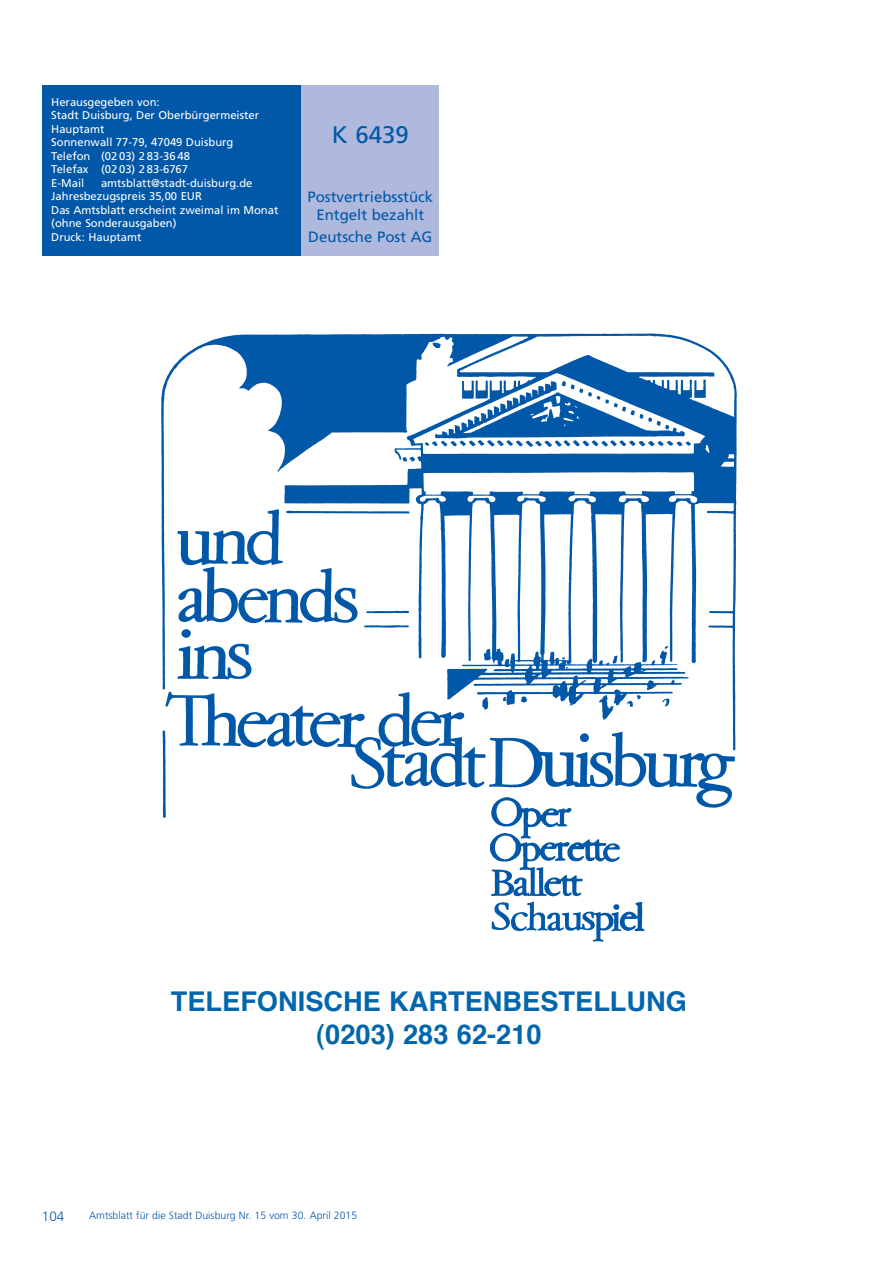
<style>
.page{position:relative;width:893px;height:1263px;background:#fff}
.page>*{position:absolute;margin:0;border:0;box-sizing:border-box;transform-origin:0 0}
.t1{font:27.15px/32.7px "Helvetica Bold+XCOWXH";color:#0166ab;text-align:center}
.t2{font:24px "Frutiger";color:#0157a8}
.t3{font:15px/18px "Frutiger";color:#0157a8;text-align:center}
.t4{font:300 13.5px "Frutiger";color:#0157a8}
.t5{font:11.25px/13.5px "Frutiger";color:#fff}
.t6{font:300 10.5px "Frutiger";color:#0157a8}
</style>
<div class="page">
<div style="left:43px;top:85px;width:259px;height:170px;background:#0157a8"></div>
<div style="left:302px;top:85px;width:137px;height:170px;background:#aeb9dd"></div>
<img style="left:161px;top:333px;width:576px;height:609px">
<p class="t5" style="left:51px;top:96px;width:209px">Herausgegeben von:<br>Stadt Duisburg, Der Oberbürgermeister<br>Hauptamt<br>Sonnenwall 77-79, 47049 Duisburg<br>Telefon (02 03) 2 83-36 48<br>Telefax (02 03) 2 83-6767<br>E-Mail</p>
<p class="t5" style="left:51px;top:177px;width:229px;text-indent:50px">amtsblatt@stadt-duisburg.de<br>Jahresbezugspreis 35,00 EUR<br>Das Amtsblatt erscheint zweimal im Monat (ohne Sonderausgaben)<br>Druck: Hauptamt</p>
<h2 class="t2" style="left:332px;top:125px;width:78px">K 6439</h2>
<h3 class="t3" style="left:307px;top:189px;width:127px">Postvertriebsstück<br>Entgelt bezahlt</h3>
<h3 class="t3" style="left:308px;top:229px;width:126px">Deutsche Post AG</h3>
<h1 class="t1" style="left:171px;top:987px;width:525px">!"#"$%&amp;'()*"+,-.!"&amp;/"(!"##0&amp;1+<br>234356+475+8494:3</h1>
<p class="t4" style="left:42px;top:1210px;width:24px">104</p>
<p class="t6" style="left:89px;top:1211px;width:269px">Amtsblatt für die Stadt Duisburg Nr. 15 vom 30. April 2015</p>
</div>
